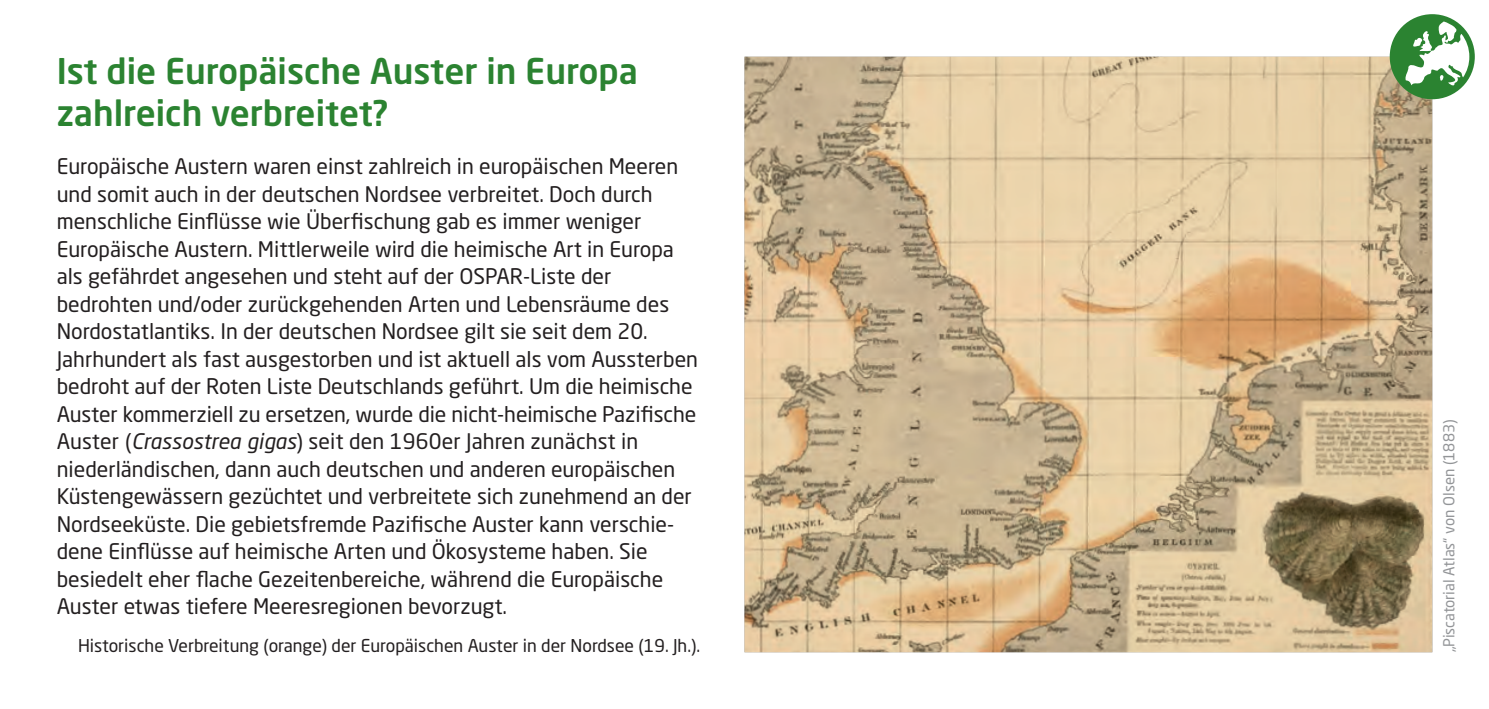
<style>
.page{position:relative;width:1489px;height:709px;background:#fff}
.page>*{position:absolute;margin:0;border:0;box-sizing:border-box;transform-origin:0 0}
.t1{font:500 35px/42px "Neo Sans W1 G";color:#2b8331}
.t2{font:21.25px/27.5px "Neo Sans W1 G";color:#231f20}
.t3{font:17.5px "Neo Sans W1 G";color:#231f20}
.t4{font:15px "Neo Sans W1 G";color:#939598}
.s1{font-style:italic}
</style>
<div class="page">
<img style="left:744px;top:57px;width:687px;height:595px">
<div style="left:1389px;top:14px;width:85px;height:85px;background:#2b8331;border-radius:50%"></div>
<svg style="left:1404px;top:21px;width:65px;height:64px"></svg>
<h1 class="t1" style="left:57px;top:49px;width:582px">Ist die Europäische Auster in Europa zahlreich verbreitet?</h1>
<p class="t2" style="left:57px;top:152px;width:643px">Europäische Austern waren einst zahlreich in europäischen Meeren und somit auch in der deutschen Nordsee verbreitet. Doch durch menschliche Einflüsse wie Überfischung gab es immer weniger Europäische Austern. Mittlerweile wird die heimische Art in Europa als gefährdet angesehen und steht auf der OSPAR-Liste der bedrohten und/oder zurückgehenden Arten und Lebensräume des Nordostatlantiks. In der deutschen Nordsee gilt sie seit dem 20.<br>Jahrhundert als fast ausgestorben und ist aktuell als vom Aussterben bedroht auf der Roten Liste Deutschlands geführt. Um die heimische Auster kommerziell zu ersetzen, wurde die nicht-heimische Pazifische Auster (<span class="s1">Crassostrea gigas</span>) seit den 1960er Jahren zunächst in niederländischen, dann auch deutschen und anderen europäischen Küstengewässern gezüchtet und verbreitete sich zunehmend an der Nordseeküste. Die gebietsfremde Pazifische Auster kann verschie&shy;dene Einflüsse auf heimische Arten und Ökosysteme haben. Sie besiedelt eher flache Gezeitenbereiche, während die Europäische Auster etwas tiefere Meeresregionen bevorzugt.</p>
<p class="t3" style="left:78px;top:635px;width:623px">Historische Verbreitung (orange) der Europäischen Auster in der Nordsee (19. Jh.).</p>
<p class="t4" style="left:1439px;top:652px;width:234px;rotate:-90deg">„Piscatorial Atlas“ von Olsen (1883)</p>
</div>
